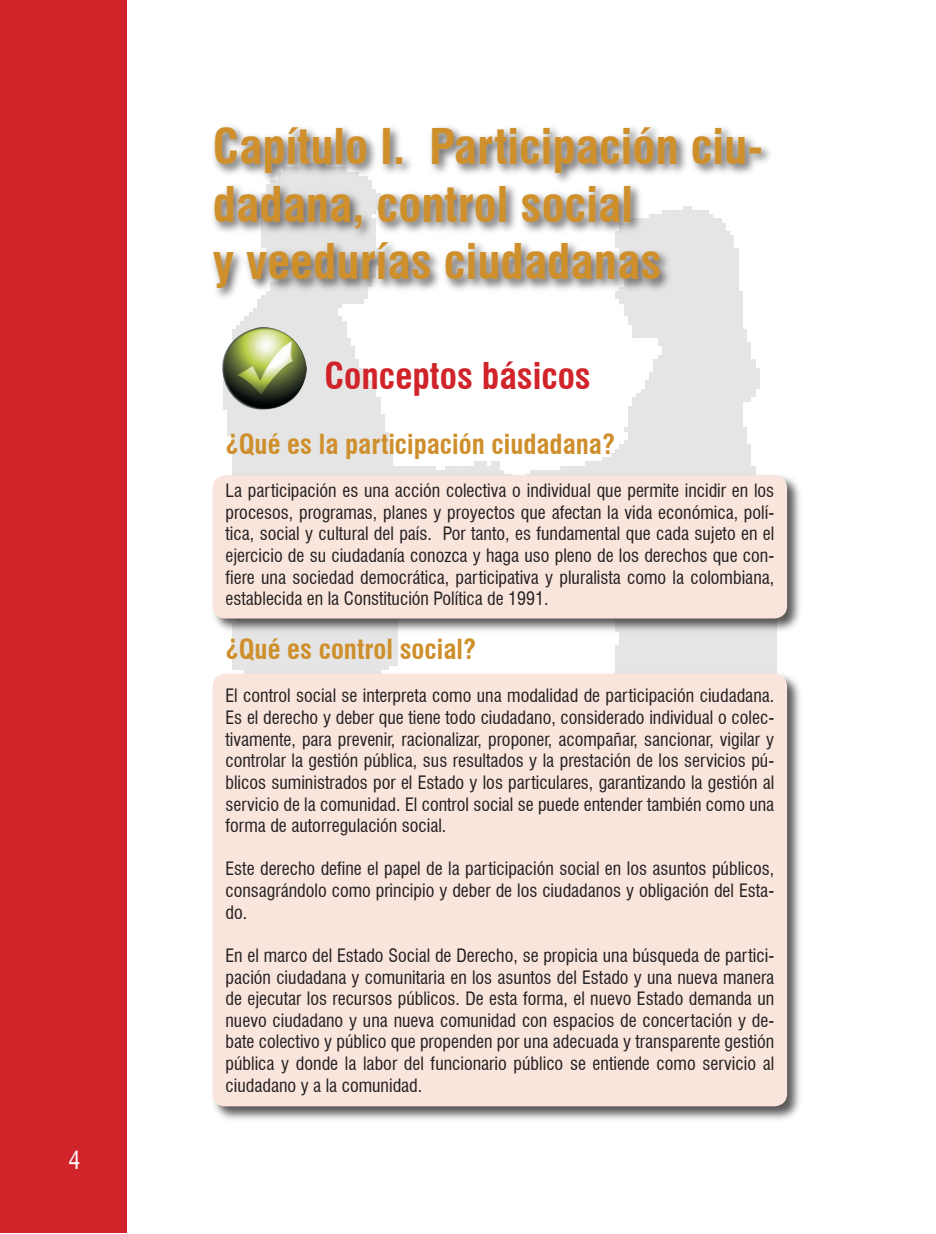
<style>
.page{position:relative;width:936px;height:1234px;background:#fff}
.page>*{position:absolute;margin:0;border:0;box-sizing:border-box;transform-origin:0 0}
.t1{font:700 condensed 48px/57.6px "Swiss 721 BT";color:#cf902c}
.t2{font:700 condensed 36px "Swiss 721 BT";color:#d1232a}
.t3{font:700 condensed 27px "Swiss 721 BT";color:#ce8f2c}
.t4{font:condensed 18px/21.6px "Swiss 721 BT";color:#231f20;text-align:justify}
</style>
<div class="page">
<div style="left:0;top:1px;width:127px;height:1231px;background:#d1232a"></div>
<div style="left:210px;top:671px;width:592px;height:450px;background:#231f20;opacity:.75"></div>
<div style="left:213px;top:673px;width:574px;height:433px;background:#f9e5dc;border-radius:13px"></div>
<div style="left:208px;top:122px;width:566px;height:180px;background:#231f20;opacity:.75"></div>
<div style="left:210px;top:472px;width:592px;height:162px;background:#231f20;opacity:.75"></div>
<div style="left:213px;top:475px;width:574px;height:143px;background:#f9e5dc;border-radius:13px"></div>
<img style="left:222px;top:326px;width:85px;height:85px">
<h1 class="t1" style="left:213px;top:118px;width:552px">Capítulo I. Participación ciu&shy;dadana, control social<br>y veedurías ciudadanas</h1>
<h2 class="t2" style="left:324px;top:354px;width:268px">Conceptos básicos</h2>
<h3 class="t3" style="left:225px;top:428px;width:391px">¿Qué es la participación ciudadana?</h3>
<p class="t4" style="left:225px;top:479px;width:550px">La participación es una acción colectiva o individual que permite incidir en los procesos, programas, planes y proyectos que afectan la vida económica, polí&shy;tica, social y cultural del país. Por tanto, es fundamental que cada sujeto en el ejercicio de su ciudadanía conozca y haga uso pleno de los derechos que con&shy;fiere una sociedad democrática, participativa y pluralista como la colombiana, establecida en la Constitución Política de 1991.</p>
<h3 class="t3" style="left:225px;top:633px;width:252px">¿Qué es control social?</h3>
<p class="t4" style="left:225px;top:685px;width:550px">El control social se interpreta como una modalidad de participación ciudadana.<br>Es el derecho y deber que tiene todo ciudadano, considerado individual o colec&shy;tivamente, para prevenir, racionalizar, proponer, acompañar, sancionar, vigilar y controlar la gestión pública, sus resultados y la prestación de los servicios pú&shy;blicos suministrados por el Estado y los particulares, garantizando la gestión al servicio de la comunidad. El control social se puede entender también como una forma de autorregulación social.</p>
<p class="t4" style="left:225px;top:857px;width:550px">Este derecho define el papel de la participación social en los asuntos públicos, consagrándolo como principio y deber de los ciudadanos y obligación del Esta&shy;do.</p>
<p class="t4" style="left:225px;top:944px;width:550px">En el marco del Estado Social de Derecho, se propicia una búsqueda de partici&shy;pación ciudadana y comunitaria en los asuntos del Estado y una nueva manera de ejecutar los recursos públicos. De esta forma, el nuevo Estado demanda un nuevo ciudadano y una nueva comunidad con espacios de concertación y de&shy;bate colectivo y público que propenden por una adecuada y transparente gestión pública y donde la labor del funcionario público se entiende como servicio al ciudadano y a la comunidad.</p>
</div>
